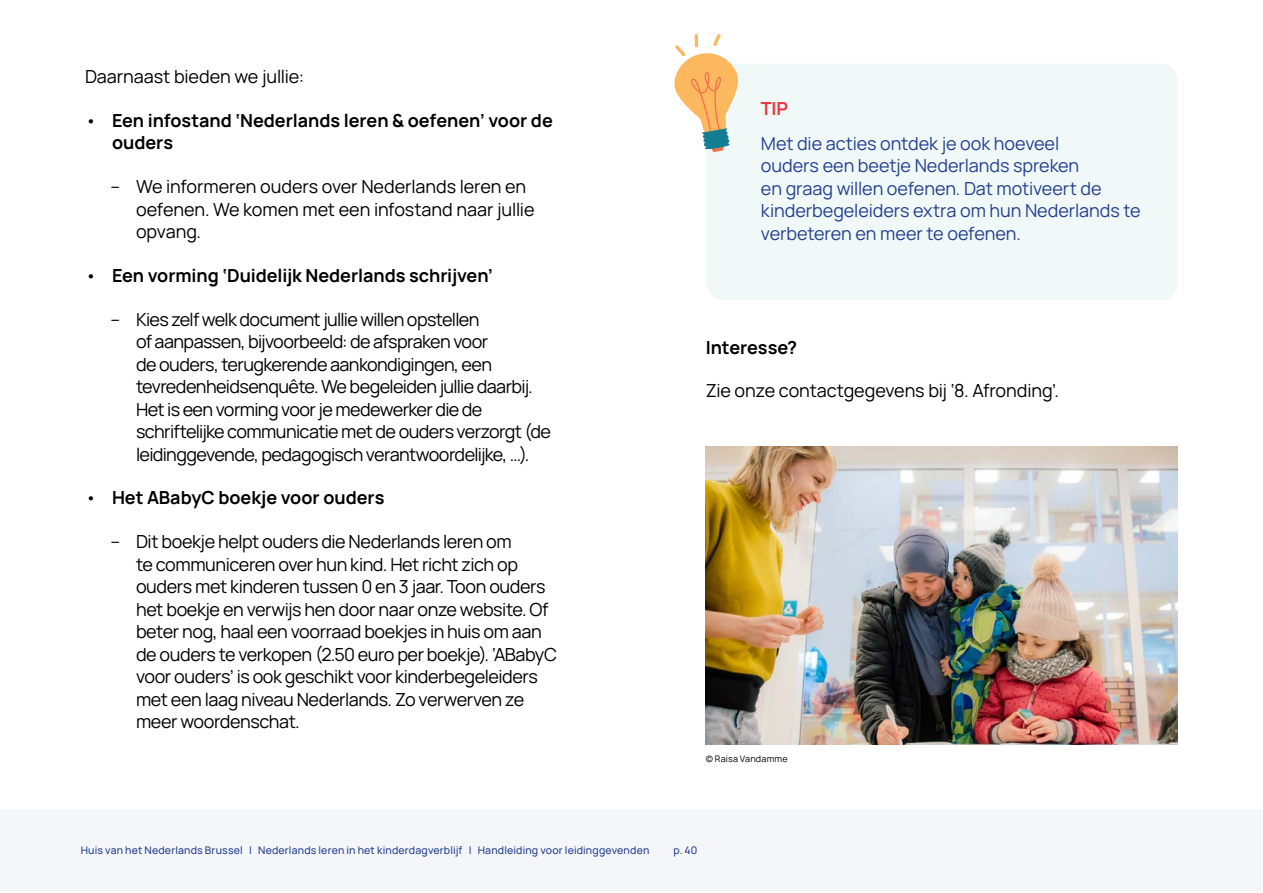
<style>
.page{position:relative;width:1263px;height:893px;background:#fff}
.page>*{position:absolute;margin:0;border:0;box-sizing:border-box;transform-origin:0 0}
.t1{font:18px/22.5px "Manrope";letter-spacing:-.025em;color:#000}
.t2{font:18px/22.5px "Manrope";letter-spacing:-.005em;color:#25408f}
.t3{font:18px/22.5px "Manrope";letter-spacing:-.005em;color:#000}
.t4{font:700 18px/22.5px "Manrope";color:#000}
.t5{font:700 18px "Manrope";color:#ee343f}
.t6{font:500 10.5px "Manrope";letter-spacing:.015em;color:#25408f}
.t7{font:9px "Manrope";letter-spacing:.025em;color:#000}
.s1{font-weight:400}
</style>
<div class="page">
<img style="left:706px;top:446px;width:472px;height:298px">
<div style="left:706px;top:64px;width:472px;height:236px;background:#f0f9f8;border-radius:18px"></div>
<svg style="left:674px;top:34px;width:64px;height:118px"></svg>
<div style="left:1px;top:809px;width:1261px;height:83px;background:#f4f6f9"></div>
<p class="t3" style="left:85px;top:64px;width:221px">Daarnaast bieden we jullie:</p>
<p class="t4" style="left:112px;top:108px;width:442px;text-indent:-27px"><span class="s1">•</span> Een infostand ‘Nederlands leren &amp; oefenen’ voor de ouders</p>
<p class="t3" style="left:136px;top:174px;width:400px">We informeren ouders over Nederlands leren en oefenen. We komen met een infostand naar jullie opvang.</p>
<p class="t4" style="left:85px;top:263px;width:409px"><span class="s1">•</span> Een vorming ‘Duidelijk Nederlands schrijven’</p>
<p class="t1" style="left:136px;top:307px;width:416px">Kies zelf welk document jullie willen opstellen<br>of aanpassen, bijvoorbeeld: de afspraken voor<br>de ouders, terugkerende aankondigingen, een tevredenheidsenquête. We begeleiden jullie daarbij.<br>Het is een vorming voor je medewerker die de schriftelijke communicatie met de ouders verzorgt (de leidinggevende, pedagogisch verantwoordelijke, …).</p>
<p class="t4" style="left:85px;top:486px;width:301px"><span class="s1">•</span> Het ABabyC boekje voor ouders</p>
<p class="t1" style="left:136px;top:529px;width:422px">Dit boekje helpt ouders die Nederlands leren om<br>te communiceren over hun kind. Het richt zich op ouders met kinderen tussen 0 en 3 jaar. Toon ouders het boekje en verwijs hen door naar onze website. Of beter nog, haal een voorraad boekjes in huis om aan de ouders te verkopen (2.50 euro per boekje). ‘ABabyC voor ouders’ is ook geschikt voor kinderbegeleiders met een laag niveau Nederlands. Zo verwerven ze meer woordenschat.</p>
<p class="t5" style="left:761px;top:95px;width:28px">TIP</p>
<p class="t2" style="left:761px;top:131px;width:381px">Met die acties ontdek je ook hoeveel<br>ouders een beetje Nederlands spreken<br>en graag willen oefenen. Dat motiveert de kinderbegeleiders extra om hun Nederlands te verbeteren en meer te oefenen.</p>
<p class="t4" style="left:706px;top:335px;width:93px">Interesse?</p>
<p class="t3" style="left:706px;top:379px;width:355px">Zie onze contactgegevens bij ‘8. Afronding’.</p>
<p class="t7" style="left:706px;top:752px;width:83px">© Raisa Vandamme</p>
<p class="t6" style="left:81px;top:843px;width:570px">Huis van het Nederlands Brussel | Nederlands leren in het kinderdagverblijf | Handleiding voor leidinggevenden</p>
<p class="t6" style="left:673px;top:843px;width:25px">p. 40</p>
</div>
